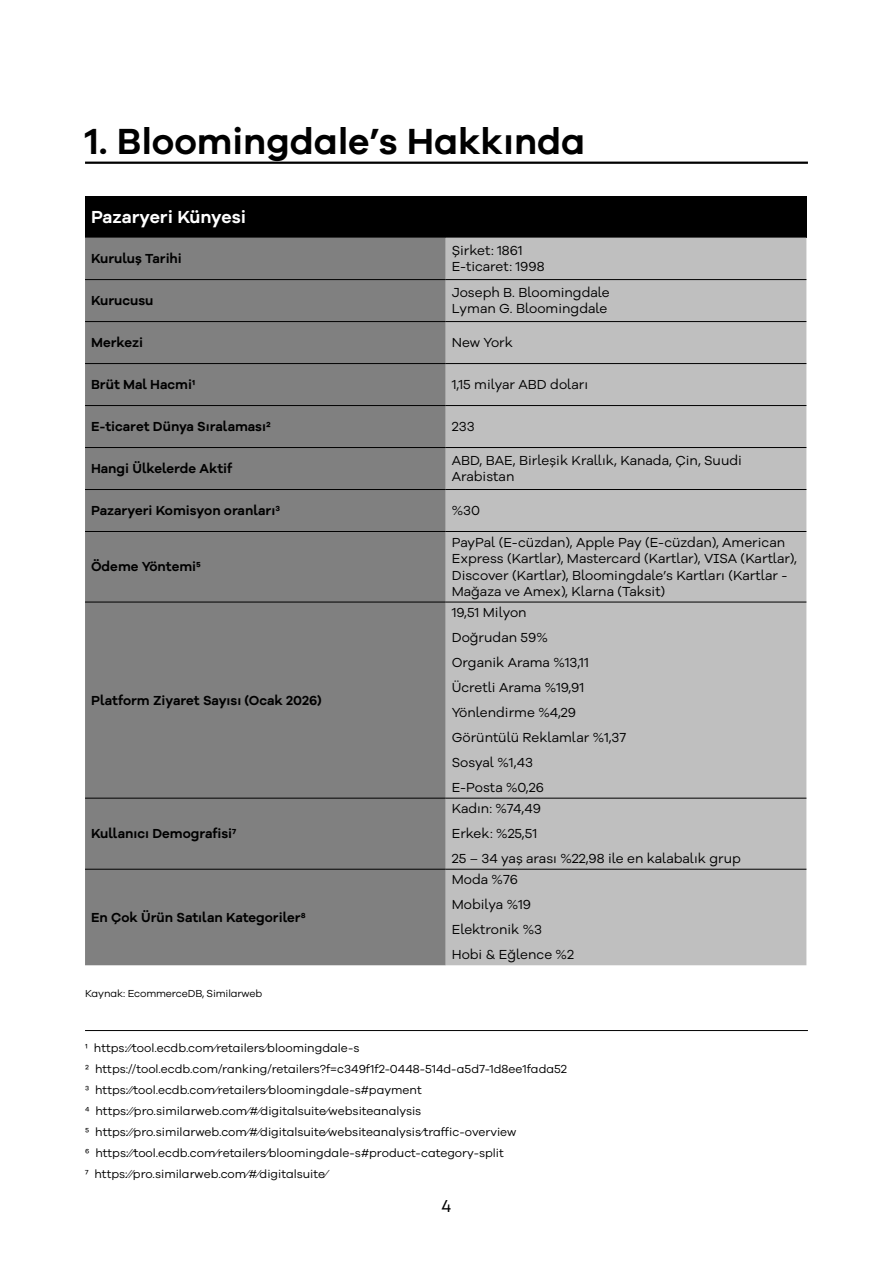
<style>
.page{position:relative;width:893px;height:1263px;background:#fff}
.page>*{position:absolute;margin:0;border:0;box-sizing:border-box;transform-origin:0 0}
.t1{font:600 37.5px "Galano Grotesque W05";color:#000}
.t2{font:600 18px "Galano Grotesque Alt W05";color:#fff}
.t3{font:18px "Mont";color:#000}
.t4{font:13.5px/25px "Galano Grotesque Alt W05";color:#000}
.t5{font:600 13.5px "Galano Grotesque Alt W05";color:#000}
.t6{font:12px/21px "Galano Grotesque W05";color:#000}
.t7{font:10.5px "Galano Grotesque W05";letter-spacing:-.015em;color:#000}
</style>
<div class="page">
<hr style="left:85px;top:162px;width:723px;height:2px;background:#000">
<hr style="left:85px;top:1030px;width:723px;height:1px;background:#000">
<div style="left:85px;top:196px;width:721px;height:42px;background:#000"></div>
<div style="left:85px;top:238px;width:361px;height:727px;background:#808080"></div>
<div style="left:446px;top:238px;width:360px;height:727px;background:#bfbfbf"></div>
<hr style="left:85px;top:279px;width:361px;height:1px;background:#000">
<hr style="left:446px;top:279px;width:360px;height:1px;background:#000">
<hr style="left:85px;top:321px;width:361px;height:1px;background:#000">
<hr style="left:446px;top:321px;width:360px;height:1px;background:#000">
<hr style="left:85px;top:363px;width:361px;height:1px;background:#000">
<hr style="left:446px;top:363px;width:360px;height:1px;background:#000">
<hr style="left:85px;top:405px;width:361px;height:1px;background:#000">
<hr style="left:446px;top:405px;width:360px;height:1px;background:#000">
<hr style="left:85px;top:447px;width:361px;height:1px;background:#000">
<hr style="left:446px;top:447px;width:360px;height:1px;background:#000">
<hr style="left:85px;top:489px;width:361px;height:1px;background:#000">
<hr style="left:446px;top:489px;width:360px;height:1px;background:#000">
<hr style="left:85px;top:531px;width:361px;height:1px;background:#000">
<hr style="left:446px;top:531px;width:360px;height:1px;background:#000">
<hr style="left:85px;top:602px;width:361px;height:1px;background:#000">
<hr style="left:446px;top:602px;width:360px;height:1px;background:#000">
<hr style="left:85px;top:798px;width:361px;height:1px;background:#000">
<hr style="left:446px;top:798px;width:360px;height:1px;background:#000">
<hr style="left:85px;top:869px;width:361px;height:1px;background:#000">
<hr style="left:446px;top:869px;width:360px;height:1px;background:#000">
<h1 class="t1" style="left:85px;top:119px;width:502px">1. Bloomingdale’s Hakkında</h1>
<h2 class="t2" style="left:91px;top:205px;width:157px">Pazaryeri Künyesi</h2>
<p class="t5" style="left:91px;top:250px;width:92px">Kuruluş Tarihi</p>
<p class="t4" style="left:452px;top:242px;width:94px;line-height:16.2px">Şirket: 1861<br>E-ticaret: 1998</p>
<p class="t5" style="left:91px;top:292px;width:64px">Kurucusu</p>
<p class="t4" style="left:452px;top:284px;width:160px;line-height:16.2px">Joseph B. Bloomingdale<br>Lyman G. Bloomingdale</p>
<p class="t5" style="left:91px;top:334px;width:54px">Merkezi</p>
<p class="t4" style="left:452px;top:330px;width:63px">New York</p>
<p class="t5" style="left:91px;top:376px;width:106px">Brüt Mal Hacmi1</p>
<p class="t4" style="left:452px;top:372px;width:138px">1,15 milyar ABD doları</p>
<p class="t5" style="left:91px;top:418px;width:181px">E-ticaret Dünya Sıralaması2</p>
<p class="t4" style="left:452px;top:414px;width:24px">233</p>
<p class="t5" style="left:91px;top:460px;width:143px">Hangi Ülkelerde Aktif</p>
<p class="t4" style="left:452px;top:452px;width:292px;line-height:16.2px">ABD, BAE, Birleşik Krallık, Kanada, Çin, Suudi<br>Arabistan</p>
<p class="t5" style="left:91px;top:502px;width:190px">Pazaryeri Komisyon oranları3</p>
<p class="t4" style="left:452px;top:498px;width:30px">%30</p>
<p class="t5" style="left:91px;top:558px;width:111px">Ödeme Yöntemi5</p>
<p class="t5" style="left:91px;top:691px;width:232px">Platform Ziyaret Sayısı (Ocak 2026)</p>
<p class="t5" style="left:91px;top:825px;width:147px">Kullanıcı Demografisi7</p>
<p class="t5" style="left:91px;top:908px;width:216px">En Çok Ürün Satılan Kategoriler8</p>
<p class="t7" style="left:85px;top:988px;width:179px">Kaynak: EcommerceDB, Similarweb</p>
<p class="t4" style="left:452px;top:533px;width:347px;line-height:16.5px">PayPal (E-cüzdan), Apple Pay (E-cüzdan), American Express (Kartlar), Mastercard (Kartlar), VISA (Kartlar), Discover (Kartlar), Bloomingdale’s Kartları (Kartlar - Mağaza ve Amex), Klarna (Taksit)</p>
<p class="t4" style="left:452px;top:600px;width:176px">19,51 Milyon<br>Doğrudan 59%<br>Organik Arama %13,11<br>Ücretli Arama %19,91<br>Yönlendirme %4,29<br>Görüntülü Reklamlar %1,37<br>Sosyal %1,43<br>E-Posta %0,26</p>
<p class="t4" style="left:452px;top:796px;width:291px">Kadın: %74,49<br>Erkek: %25,51<br>25 – 34 yaş arası %22,98 ile en kalabalık grup</p>
<p class="t4" style="left:452px;top:867px;width:124px">Moda %76<br>Mobilya %19<br>Elektronik %3<br>Hobi &amp; Eğlence %2</p>
<p class="t6" style="left:85px;top:1037px;width:484px">1 https://tool.ecdb.com/retailers/bloomingdale-s<br>2 https://tool.ecdb.com/ranking/retailers?f=c349f1f2-0448-514d-a5d7-1d8ee1fada52<br>3 https://tool.ecdb.com/retailers/bloomingdale-s#payment<br>4 https://pro.similarweb.com/#/digitalsuite/websiteanalysis<br>5 https://pro.similarweb.com/#/digitalsuite/websiteanalysis/traffic-overview<br>6 https://tool.ecdb.com/retailers/bloomingdale-s#product-category-split<br>7 https://pro.similarweb.com/#/digitalsuite/</p>
<h2 class="t3" style="left:442px;top:1194px;width:11px">4</h2>
</div>
